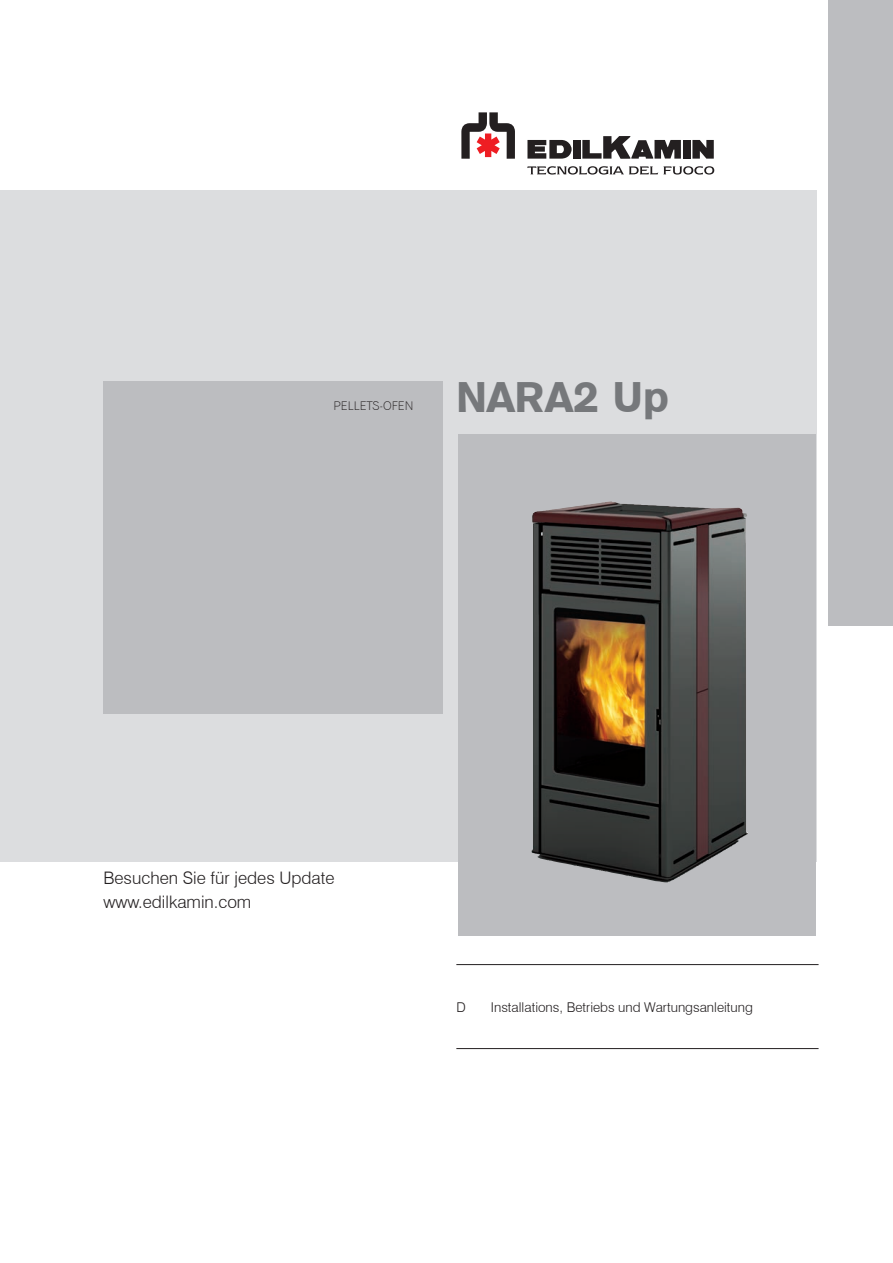
<style>
.page{position:relative;width:893px;height:1263px;background:#fff}
.page>*{position:absolute;margin:0;border:0;box-sizing:border-box;transform-origin:0 0}
.t1{font:42.6px "Gothic 725 BT Black A";color:#76787b}
.t2{font:300 17.25px/24px "Swiss 721 BT";color:#231f20}
.t3{font:300 13.5px "Swiss 721 BT";color:#231f20}
.t4{font:12px "Gothic 720 BT Light B";color:#231f20}
</style>
<div class="page">
<div style="left:0;top:190px;width:816px;height:672px;background:#dcdddf"></div>
<div style="left:458px;top:434px;width:358px;height:501px;background:#bcbdc0"></div>
<hr style="left:456px;top:1048px;width:363px;height:1px;background:#231f20">
<hr style="left:456px;top:964px;width:363px;height:1px;background:#231f20">
<div style="left:103px;top:381px;width:340px;height:333px;background:#bcbdc0"></div>
<div style="left:829px;top:0;width:64px;height:625px;background:#bcbdc0"></div>
<img style="left:531px;top:502px;width:208px;height:381px">
<svg style="left:527px;top:166px;width:187px;height:9px"></svg>
<svg style="left:461px;top:112px;width:54px;height:47px"></svg>
<div style="left:683px;top:140px;width:7px;height:19px;background:#231f20"></div>
<div style="left:573px;top:140px;width:7px;height:19px;background:#231f20"></div>
<svg style="left:527px;top:140px;width:45px;height:19px"></svg>
<svg style="left:582px;top:136px;width:99px;height:23px"></svg>
<svg style="left:692px;top:140px;width:22px;height:19px"></svg>
<p class="t4" style="left:333px;top:399px;width:82px">PELLETS-OFEN</p>
<h1 class="t1" style="left:456px;top:371px;width:215px">NARA2 Up</h1>
<p class="t2" style="left:103px;top:865px;width:233px">Besuchen Sie für jedes Update www.edilkamin.com</p>
<p class="t3" style="left:456px;top:999px;width:11px">D</p>
<p class="t3" style="left:491px;top:999px;width:264px">Installations, Betriebs und Wartungsanleitung</p>
</div>
